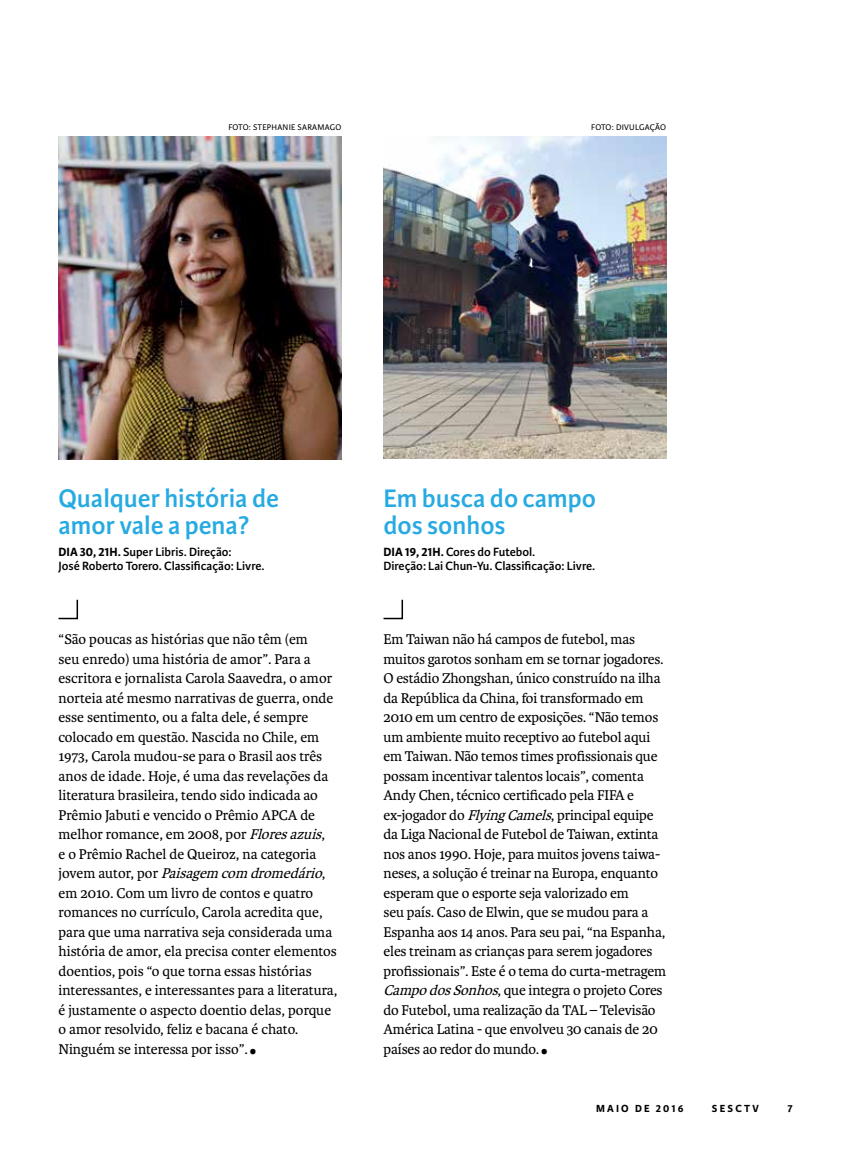
<style>
.page{position:relative;width:851px;height:1149px;background:#fff}
.page>*{position:absolute;margin:0;border:0;box-sizing:border-box;transform-origin:0 0}
.t1{font:48px "Karmina";color:#000;scale:.9 1}
.t2{font:600 27px/27px "Karmina Sans";color:#27aae1}
.t3{font:15px/19.5px "Karmina";letter-spacing:-.01em;color:#000}
.t4{font:600 12.75px/13.5px "Karmina Sans";color:#000}
.t5{font:700 10.95px "Karmina Sans";letter-spacing:.2em;color:#000}
.t6{font:8.7px "Karmina Sans";letter-spacing:.03em;color:#000}
.s1{font-weight:700}
.s2{font-style:italic}
</style>
<div class="page">
<img style="left:383px;top:136px;width:283px;height:322px">
<img style="left:58px;top:136px;width:283px;height:323px">
<svg style="left:58px;top:599px;width:21px;height:20px"></svg>
<svg style="left:383px;top:599px;width:21px;height:20px"></svg>
<p class="t6" style="left:228px;top:122px;width:114px">FOTO: STEPHANIE SARAMAGO</p>
<p class="t6" style="left:591px;top:122px;width:76px">FOTO: DIVULGAÇÃO</p>
<h2 class="t2" style="left:58px;top:485px;width:222px">Qualquer história de amor vale a pena?</h2>
<p class="t4" style="left:58px;top:545px;width:207px"><span class="s1">DIA 30, 21H.</span> Super Libris. Direção:<br>José Roberto Torero. Classificação: Livre.</p>
<p class="t3" style="left:58px;top:629px;width:280px">“São poucas as histórias que não têm (em<br>seu enredo) uma história de amor”. Para a escritora e jornalista Carola Saavedra, o amor norteia até mesmo narrativas de guerra, onde esse sentimento, ou a falta dele, é sempre colocado em questão. Nascida no Chile, em 1973, Carola mudou-se para o Brasil aos três anos de idade. Hoje, é uma das revelações da literatura brasileira, tendo sido indicada ao Prêmio Jabuti e vencido o Prêmio APCA de melhor romance, em 2008, por <span class="s2">Floresazuis</span>,<br>e o Prêmio Rachel de Queiroz, na categoria<br>j o v e m a u t o r , p o r <span class="s2">Paisagem com dromedário</span>, em 2010. Com um livro de contos e quatro romances no currículo, Carola acredita que, para que uma narrativa seja considerada uma história de amor, ela precisa conter elementos doentios, pois “o que torna essas histórias interessantes, e interessantes para a literatura, é justamente o aspecto doentio delas, porque o amor resolvido, feliz e bacana é chato.<br>Ninguém se interessa por isso”.</p>
<h1 class="t1" style="left:248px;top:1011px;width:12px">.</h1>
<h2 class="t2" style="left:383px;top:485px;width:214px">Em busca do campo dos sonhos</h2>
<p class="t4" style="left:383px;top:545px;width:213px"><span class="s1">DIA 19, 21H.</span> Cores do Futebol.<br>Direção: Lai Chun-Yu. Classificação: Livre.</p>
<p class="t3" style="left:383px;top:629px;width:284px">Em Taiwan não há campos de futebol, mas muitos garotos sonham em se tornar jogadores.<br>O estádio Zhongshan, único construído na ilha da República da China, foi transformado em 2010 em um centro de exposições. “Não temos um ambiente muito receptivo ao futebol aqui em Taiwan. Não temos times profissionais que possam incentivar talentos locais”, comenta Andy Chen, técnico certificado pela FIFA e ex-jogador do <span class="s2">FlyingCamels</span>, principal equipe da Liga Nacional de Futebol de Taiwan, extinta nos anos 1990. Hoje, para muitos jovens taiwa&shy;neses, a solução é treinar na Europa, enquanto esperam que o esporte seja valorizado em<br>seu país. Caso de Elwin, que se mudou para a Espanha aos 14 anos. Para seu pai, “na Espanha, eles treinam as crianças para serem jogadores profissionais”. Este é o tema do curta-metragem <span class="s2">CampodosSonhos</span>, que integra o projeto Cores do Futebol, uma realização da TAL – Televisão América Latina - que envolveu 30 canais de 20 países ao redor do mundo.</p>
<h1 class="t1" style="left:539px;top:1011px;width:12px">.</h1>
<p class="t5" style="left:596px;top:1101px;width:89px">MAIO DE 2016</p>
<p class="t5" style="left:711px;top:1101px;width:48px">SESCTV</p>
<p class="t5" style="left:787px;top:1101px;width:7px">7</p>
</div>
